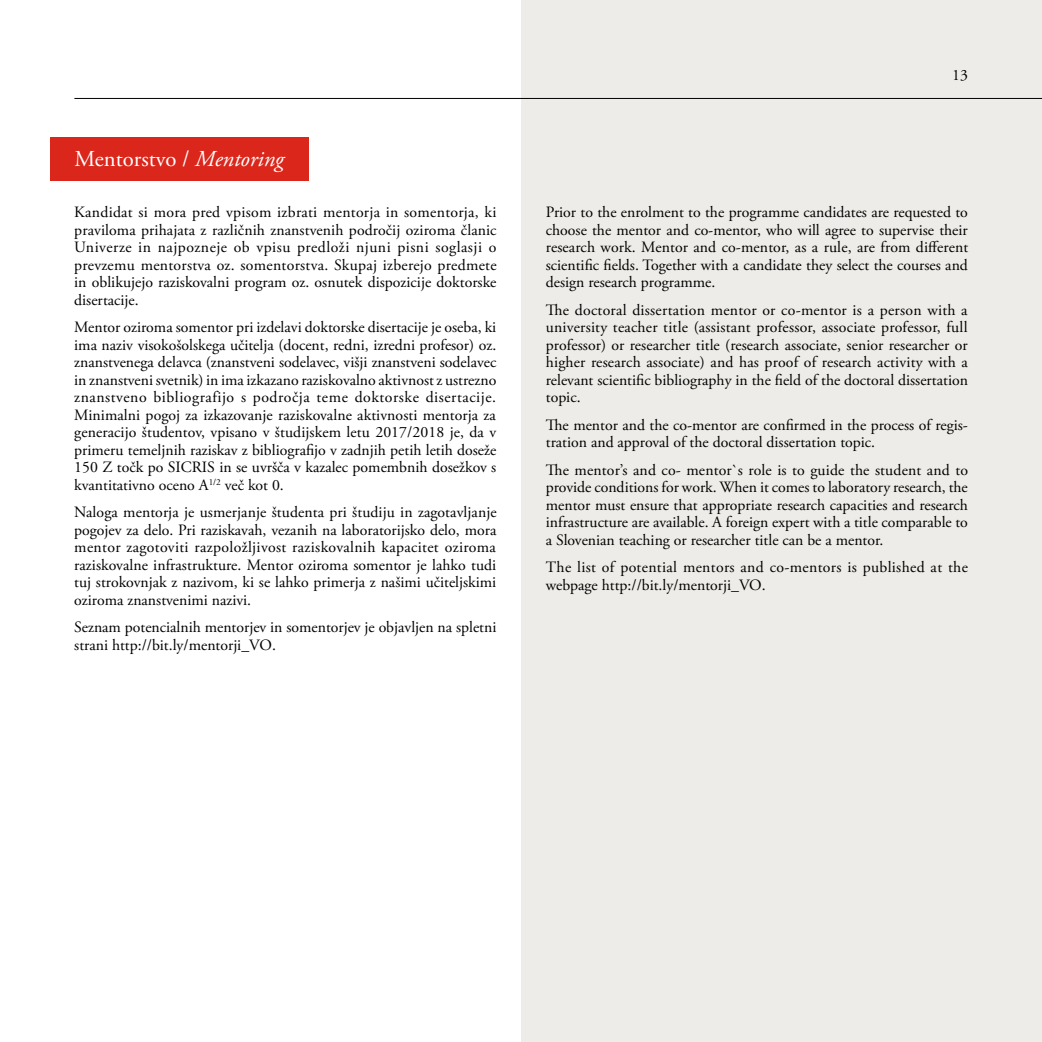
<style>
.page{position:relative;width:1042px;height:1042px;background:#fff}
.page>*{position:absolute;margin:0;border:0;box-sizing:border-box;transform-origin:0 0}
.t1{font:22.75px "Adobe Garamond Pro";color:#fff}
.t2{font:15.75px/17.5px "Adobe Garamond Pro";color:#000;text-align:justify}
.t3{font:15.75px/17.5px "Adobe Garamond Pro";letter-spacing:.02em;color:#000}
.s1{font-style:italic}
</style>
<div class="page">
<div style="left:522px;top:0;width:520px;height:1042px;background:#edece8"></div>
<hr style="left:74px;top:98px;width:968px;height:1px;background:#000">
<div style="left:50px;top:137px;width:259px;height:43px;background:#db261b"></div>
<h1 class="t1" style="left:75px;top:145px;width:211px">Mentorstvo / <span class="s1">Mentoring</span></h1>
<p class="t2" style="left:74px;top:204px;width:424px">Kandidat si mora pred vpisom izbrati mentorja in somentorja, ki praviloma prihajata z različnih znanstvenih področij oziroma članic Univerze in najpozneje ob vpisu predloži njuni pisni soglasji o prevzemu mentorstva oz. somentorstva. Skupaj izberejo predmete in oblikujejo raziskovalni program oz. osnutek dispozicije doktorske disertacije.</p>
<p class="t2" style="left:74px;top:319px;width:424px">Mentor oziroma somentor pri izdelavi doktorske disertacije je oseba, ki ima naziv visokošolskega učitelja (docent, redni, izredni profesor) oz. znanstvenega delavca (znanstveni sodelavec, višji znanstveni sodelavec in znanstveni svetnik) in ima izkazano raziskovalno aktivnost z ustrezno znanstveno bibliografijo s področja teme doktorske disertacije.<br>Minimalni pogoj za izkazovanje raziskovalne aktivnosti mentorja za generacijo študentov, vpisano v študijskem letu 2017/2018 je, da v primeru temeljnih raziskav z bibliografijo v zadnjih petih letih doseže 150 Z točk po SICRIS in se uvršča v kazalec pomembnih dosežkov s kvantitativno oceno A<sup>1/2</sup> več kot 0.</p>
<p class="t2" style="left:74px;top:504px;width:424px">Naloga mentorja je usmerjanje študenta pri študiju in zagotavljanje pogojev za delo. Pri raziskavah, vezanih na laboratorijsko delo, mora mentor zagotoviti razpoložljivost raziskovalnih kapacitet oziroma raziskovalne infrastrukture. Mentor oziroma somentor je lahko tudi tuj strokovnjak z nazivom, ki se lahko primerja z našimi učiteljskimi oziroma znanstvenimi nazivi.</p>
<p class="t2" style="left:74px;top:619px;width:424px">Seznam potencialnih mentorjev in somentorjev je objavljen na spletni strani http://bit.ly/mentorji_VO.</p>
<p class="t2" style="left:952px;top:67px;width:17px">13</p>
<p class="t2" style="left:546px;top:204px;width:424px">Prior to the enrolment to the programme candidates are requested to choose the mentor and co-mentor, who will agree to supervise their research work. Mentor and co-mentor, as a rule, are from different scientific fields. Together with a candidate they select the courses and design research programme.</p>
<p class="t2" style="left:546px;top:302px;width:424px">The doctoral dissertation mentor or co-mentor is a person with a university teacher title (assistant professor, associate professor, full professor) or researcher title (research associate, senior researcher or higher research associate) and has proof of research activity with a relevant scientific bibliography in the field of the doctoral dissertation topic.</p>
<p class="t2" style="left:546px;top:416px;width:423px">The mentor and the co-mentor are confirmed in the process of regis&shy;tration and approval of the doctoral dissertation topic.</p>
<p class="t2" style="left:546px;top:461px;width:424px">The mentor’s and co- mentor`s role is to guide the student and to provide conditions for work. When it comes to laboratory research, the mentor must ensure that appropriate research capacities and research infrastructure are available. A foreign expert with a title comparable to a Slovenian teaching or researcher title can be a mentor.</p>
<p class="t3" style="left:546px;top:559px;width:423px">The list of potential mentors and co-mentors is published at the webpage http://bit.ly/mentorji_VO.</p>
</div>
